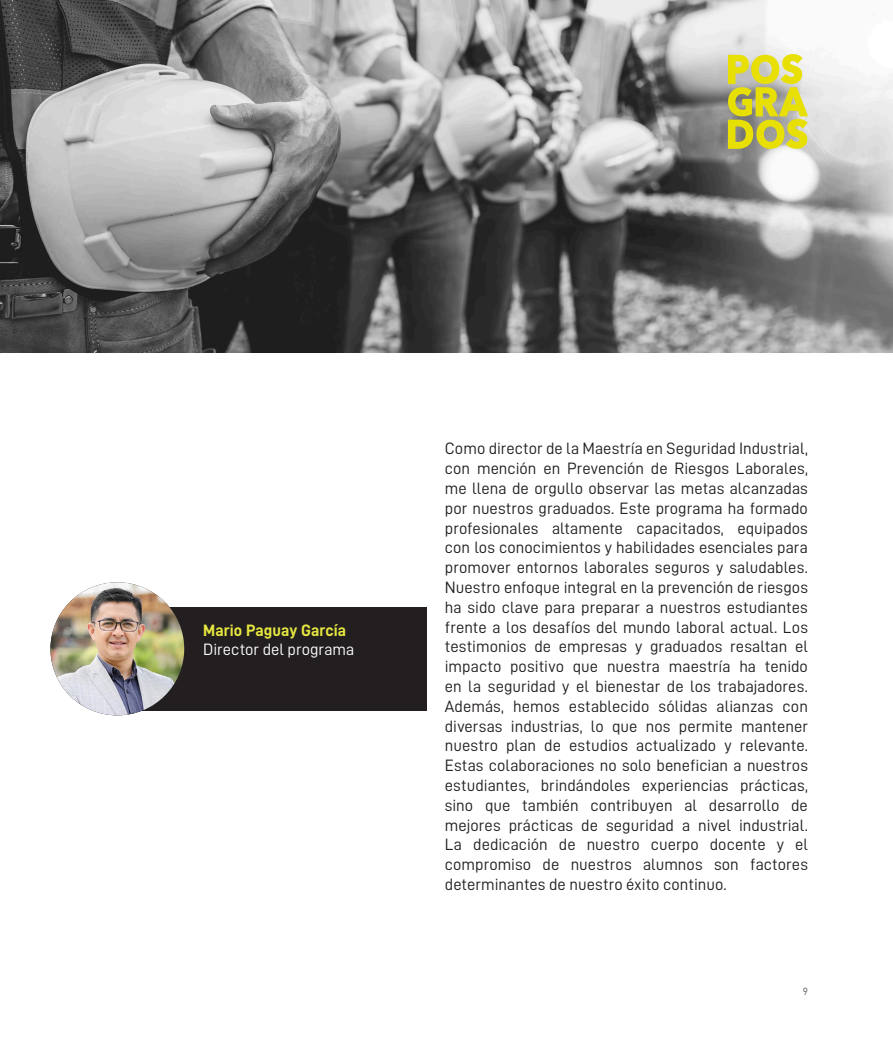
<style>
.page{position:relative;width:893px;height:1063px;background:#fff}
.page>*{position:absolute;margin:0;border:0;box-sizing:border-box;transform-origin:0 0}
.t1{font:16.5px/19.8px "D DIN";color:#231f20;text-align:justify}
.t2{font:16.5px "D DIN";letter-spacing:.005em;color:#fff}
.t3{font:16.5px "D DIN Bold";letter-spacing:.005em;color:#e6e640}
.t4{font:10.5px "D DIN";color:#5f5f62}
</style>
<div class="page">
<img style="left:0;top:0;width:893px;height:353px">
<div style="left:117px;top:607px;width:310px;height:103px;background:#231f20"></div>
<img style="left:50px;top:582px;width:134px;height:133px;border-radius:67px">
<svg style="left:728px;top:54px;width:80px;height:95px;background:#d0cc55"></svg>
<p class="t3" style="left:203px;top:621px;width:144px">Mario Paguay García</p>
<p class="t2" style="left:203px;top:641px;width:153px">Director del programa</p>
<p class="t1" style="left:445px;top:439px;width:365px">Como director de la Maestría en Seguridad Industrial, con mención en Prevención de Riesgos Laborales, me llena de orgullo observar las metas alcanzadas por nuestros graduados. Este programa ha formado profesionales altamente capacitados, equipados con los conocimientos y habilidades esenciales para promover entornos laborales seguros y saludables.<br>Nuestro enfoque integral en la prevención de riesgos ha sido clave para preparar a nuestros estudiantes frente a los desafíos del mundo laboral actual. Los testimonios de empresas y graduados resaltan el impacto positivo que nuestra maestría ha tenido en la seguridad y el bienestar de los trabajadores.<br>Además, hemos establecido sólidas alianzas con diversas industrias, lo que nos permite mantener nuestro plan de estudios actualizado y relevante.<br>Estas colaboraciones no solo benefician a nuestros estudiantes, brindándoles experiencias prácticas, sino que también contribuyen al desarrollo de mejores prácticas de seguridad a nivel industrial.<br>La dedicación de nuestro cuerpo docente y el compromiso de nuestros alumnos son factores determinantes de nuestro éxito continuo.</p>
<p class="t4" style="left:803px;top:986px;width:7px">9</p>
</div>
